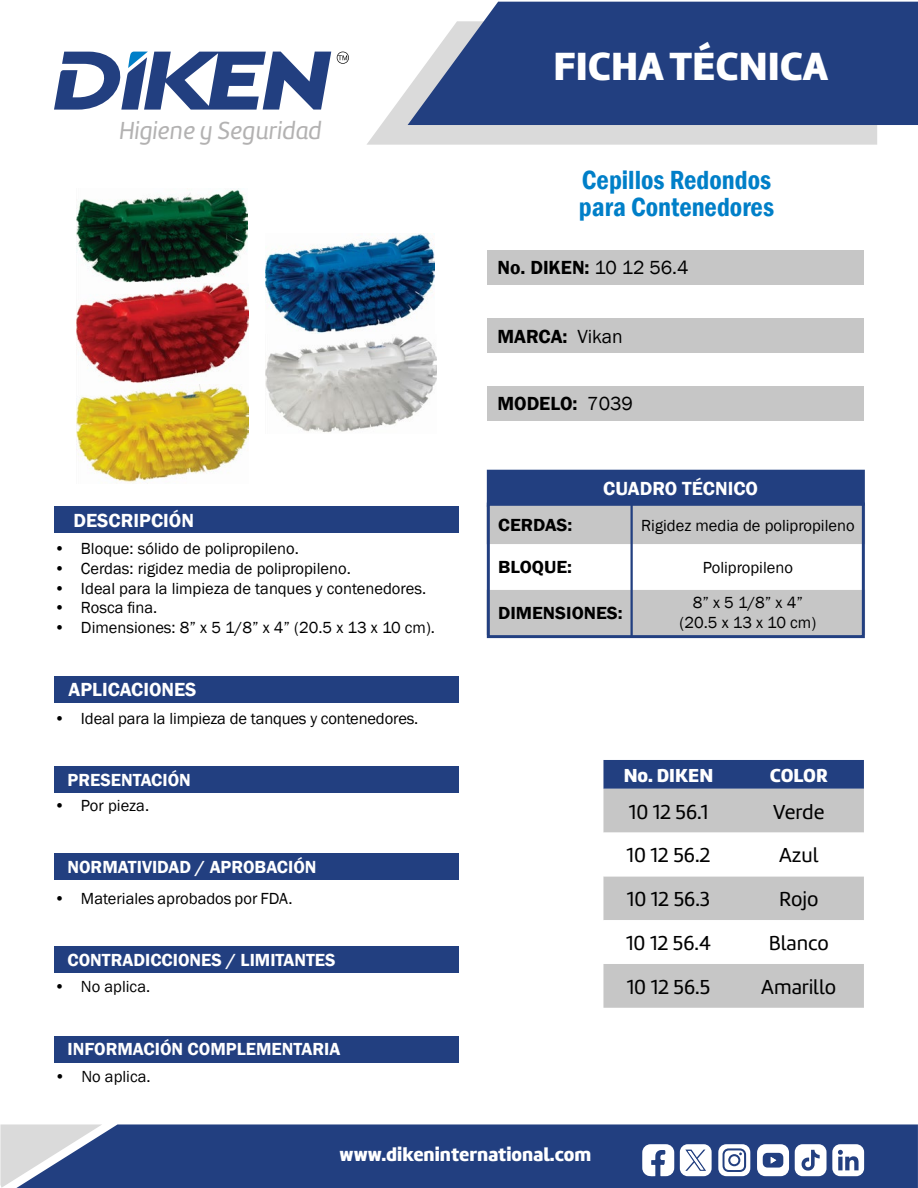
<style>
.page{position:relative;width:918px;height:1188px;background:#fff}
.page>*{position:absolute;margin:0;border:0;box-sizing:border-box;transform-origin:0 0}
.t1{font:40.8px "Amelia Basic Black";color:#fff}
.t2{font:600 condensed 27px/27px "Franklin Gothic";color:#007fc8}
.t3{font:25.5px "Amelia Basic Italic";color:#b3b2b2}
.t4{font:21px "Amelia Basic";color:#000}
.t5{font:19.5px "Amelia Basic Black";color:#fff}
.t6{font:600 19.5px "Franklin Gothic";color:#000}
.t7{font:600 19.5px "Franklin Gothic";color:#fff}
.t8{font:600 18px "Franklin Gothic";color:#fff}
.t9{font:600 18px "Franklin Gothic";color:#000;scale:1.05 1}
.t10{font:16.5px/19.8px "Franklin Gothic";color:#000;text-align:center}
.s1{font-weight:400}
</style>
<div class="page">
<div style="left:102px;top:1124px;width:816px;height:64px;background:#223f80"></div>
<svg style="left:0;top:1124px;width:102px;height:64px;background:#9ea8bf"></svg>
<svg style="left:367px;top:88px;width:510px;height:57px;background:#ddddde"></svg>
<svg style="left:408px;top:2px;width:510px;height:123px;background:#36508b"></svg>
<svg style="left:54px;top:51px;width:277px;height:59px"></svg>
<svg style="left:337px;top:52px;width:12px;height:12px"></svg>
<svg style="left:680px;top:1144px;width:32px;height:32px"></svg>
<svg style="left:642px;top:1144px;width:32px;height:32px"></svg>
<svg style="left:718px;top:1144px;width:32px;height:32px"></svg>
<div style="left:730px;top:1156px;width:8px;height:8px;background:#fff;border-radius:50%"></div>
<svg style="left:757px;top:1144px;width:32px;height:32px"></svg>
<svg style="left:795px;top:1144px;width:69px;height:32px"></svg>
<div style="left:488px;top:251px;width:376px;height:34px;background:#c6c6c6"></div>
<div style="left:488px;top:319px;width:376px;height:34px;background:#c6c6c6"></div>
<div style="left:488px;top:386px;width:376px;height:34px;background:#c6c6c6"></div>
<div style="left:54px;top:1036px;width:404px;height:26px;background:#223f80"></div>
<div style="left:54px;top:507px;width:405px;height:26px;background:#223f80"></div>
<div style="left:54px;top:676px;width:405px;height:26px;background:#223f80"></div>
<div style="left:54px;top:766px;width:405px;height:27px;background:#223f80"></div>
<div style="left:54px;top:947px;width:405px;height:26px;background:#223f80"></div>
<div style="left:488px;top:471px;width:375px;height:34px;background:#223f80"></div>
<div style="left:487px;top:470px;width:378px;height:37px;border:3px solid #223f80"></div>
<div style="left:491px;top:507px;width:370px;height:127px;background:#c6c6c6"></div>
<svg style="left:491px;top:544px;width:370px;height:46px"></svg>
<div style="left:487px;top:503px;width:378px;height:135px;border:3px solid #223f80"></div>
<hr style="left:631px;top:503px;width:2px;height:134px;background:#223f80">
<div style="left:603px;top:760px;width:261px;height:29px;background:#223f80"></div>
<div style="left:603px;top:789px;width:261px;height:219px;background:#c6c6c6"></div>
<svg style="left:603px;top:833px;width:261px;height:131px"></svg>
<div style="left:54px;top:853px;width:405px;height:27px;background:#223f80"></div>
<img style="left:77px;top:188px;width:171px;height:195px">
<img style="left:77px;top:385px;width:172px;height:98px">
<img style="left:265px;top:233px;width:169px;height:100px">
<img style="left:265px;top:336px;width:171px;height:97px">
<h3 class="t3" style="left:119px;top:116px;width:204px">Higiene y Seguridad</h3>
<p class="t7" style="left:74px;top:508px;width:122px">DESCRIPCIÓN</p>
<p class="t10" style="left:54px;top:539px;width:246px">• Bloque: sólido de polipropileno.</p>
<p class="t10" style="left:54px;top:559px;width:298px">• Cerdas: rigidez media de polipropileno.</p>
<p class="t10" style="left:54px;top:579px;width:374px">• Ideal para la limpieza de tanques y contenedores.</p>
<p class="t10" style="left:54px;top:598px;width:105px">• Rosca fina.</p>
<p class="t10" style="left:54px;top:618px;width:383px">• Dimensiones: 8” x 5 1/8” x 4” (20.5 x 13 x 10 cm).</p>
<p class="t7" style="left:69px;top:677px;width:129px">APLICACIONES</p>
<p class="t10" style="left:54px;top:709px;width:366px">• Ideal para la limpieza de tanques y contenedores.</p>
<p class="t8" style="left:68px;top:769px;width:125px">PRESENTACIÓN</p>
<p class="t10" style="left:54px;top:796px;width:97px">• Por pieza.</p>
<p class="t8" style="left:68px;top:856px;width:251px">NORMATIVIDAD / APROBACIÓN</p>
<p class="t10" style="left:54px;top:889px;width:240px">• Materiales aprobados por FDA.</p>
<p class="t8" style="left:68px;top:949px;width:270px">CONTRADICCIONES / LIMITANTES</p>
<p class="t10" style="left:54px;top:977px;width:98px">• No aplica.</p>
<p class="t8" style="left:68px;top:1038px;width:274px">INFORMACIÓN COMPLEMENTARIA</p>
<p class="t10" style="left:54px;top:1067px;width:98px">• No aplica.</p>
<h1 class="t1" style="left:553px;top:41px;width:276px">FICHA TÉCNICA</h1>
<h2 class="t2" style="left:579px;top:167px;width:197px">Cepillos Redondos para Contenedores</h2>
<p class="t6" style="left:497px;top:256px;width:193px">No. DIKEN: <span class="s1">10 12 56.4</span></p>
<p class="t6" style="left:497px;top:324px;width:127px">MARCA: <span class="s1">Vikan</span></p>
<p class="t6" style="left:497px;top:392px;width:137px">MODELO: <span class="s1">7039</span></p>
<p class="t7" style="left:603px;top:477px;width:156px">CUADRO TÉCNICO</p>
<p class="t9" style="left:498px;top:514px;width:72px">CERDAS:</p>
<p class="t10" style="left:641px;top:516px;width:215px">Rigidez media de polipropileno</p>
<p class="t9" style="left:498px;top:556px;width:72px">BLOQUE:</p>
<p class="t10" style="left:703px;top:558px;width:92px">Polipropileno</p>
<p class="t9" style="left:498px;top:602px;width:120px">DIMENSIONES:</p>
<p class="t10" style="left:680px;top:593px;width:138px">8” x 5 1/8” x 4” (20.5 x 13 x 10 cm)</p>
<p class="t5" style="left:624px;top:763px;width:91px">No. DIKEN</p>
<p class="t5" style="left:770px;top:763px;width:59px">COLOR</p>
<p class="t4" style="left:629px;top:800px;width:81px">10 12 56.1</p>
<p class="t4" style="left:773px;top:800px;width:53px">Verde</p>
<p class="t4" style="left:627px;top:843px;width:85px">10 12 56.2</p>
<p class="t4" style="left:779px;top:843px;width:41px">Azul</p>
<p class="t4" style="left:627px;top:887px;width:85px">10 12 56.3</p>
<p class="t4" style="left:779px;top:887px;width:41px">Rojo</p>
<p class="t4" style="left:626px;top:931px;width:86px">10 12 56.4</p>
<p class="t4" style="left:769px;top:931px;width:62px">Blanco</p>
<p class="t4" style="left:627px;top:975px;width:85px">10 12 56.5</p>
<p class="t4" style="left:761px;top:975px;width:77px">Amarillo</p>
<p class="t5" style="left:340px;top:1143px;width:253px">www.dikeninternational.com</p>
</div>
